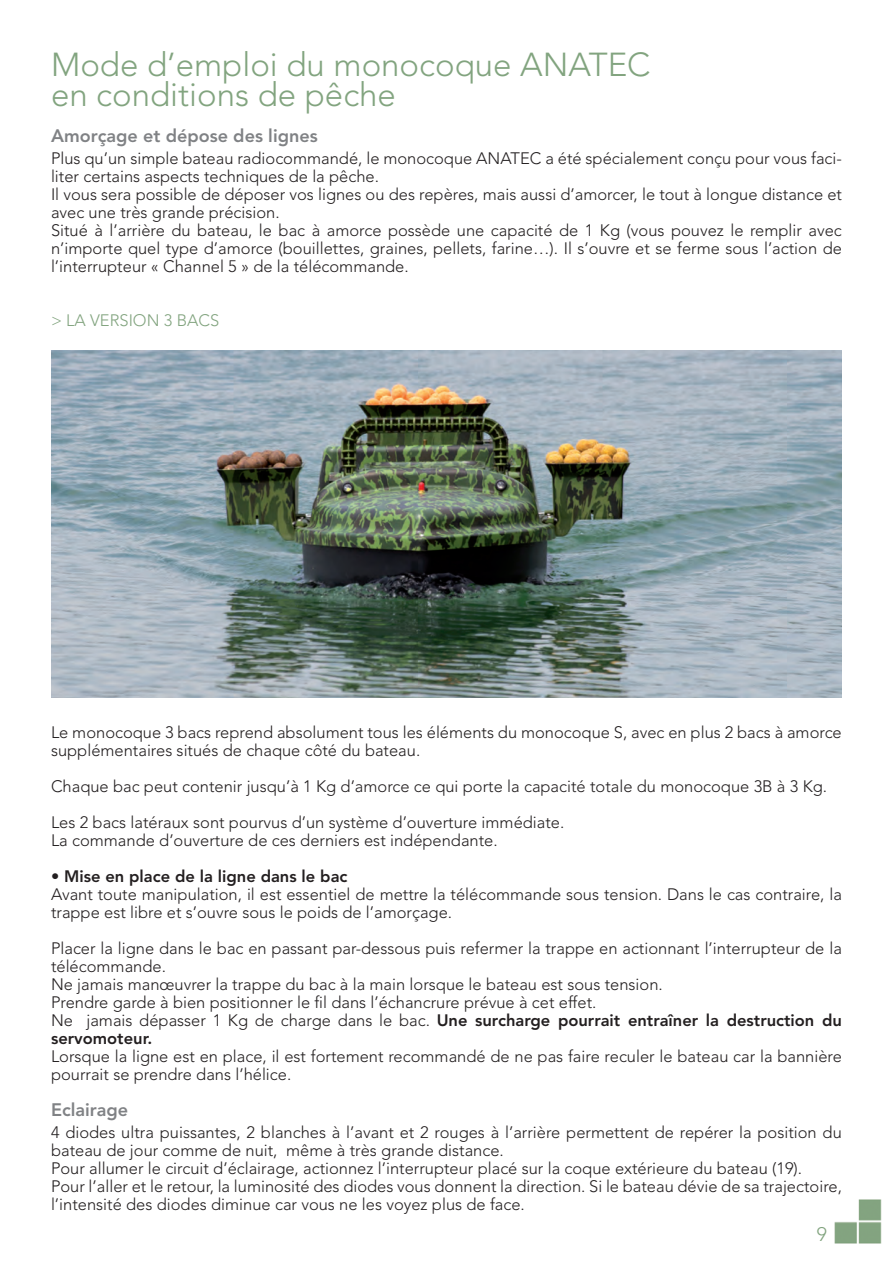
<style>
.page{position:relative;width:893px;height:1263px;background:#fff}
.page>*{position:absolute;margin:0;border:0;box-sizing:border-box;transform-origin:0 0}
.titre{font:300 33px/30px "Avenir";color:#82a47f}
.t1{font:300 19.5px "Avenir";color:#82a47f}
.petit_titre{font:800 18px "Avenir";color:#808285}
.texte{font:300 16.5px/18px "Avenir";color:#231f20}
.texte-2{font:800 16.5px/18px "Avenir";color:#231f20}
.texte-3{font:300 16.5px "Avenir";color:#82a47f}
.s1{font-weight:300}
</style>
<div class="page">
<img style="left:834px;top:1199px;width:48px;height:45px">
<img style="left:51px;top:351px;width:791px;height:346px">
<p class="titre" style="left:51px;top:50px;width:601px">Mode d’emploi du monocoque ANATEC en conditions de pêche</p>
<p class="petit_titre" style="left:51px;top:125px;width:268px">Amorçage et dépose des lignes</p>
<p class="texte" style="left:51px;top:150px;width:792px">Plus qu’un simple bateau radiocommandé, le monocoque ANATEC a été spécialement conçu pour vous faci&shy;liter certains aspects techniques de la pêche.</p>
<p class="texte" style="left:51px;top:186px;width:792px">Il vous sera possible de déposer vos lignes ou des repères, mais aussi d’amorcer, le tout à longue distance et avec une très grande précision.</p>
<p class="texte" style="left:51px;top:222px;width:792px;text-align:justify">Situé à l’arrière du bateau, le bac à amorce possède une capacité de 1 Kg (vous pouvez le remplir avec n’importe quel type d’amorce (bouillettes, graines, pellets, farine…). Il s’ouvre et se ferme sous l’action de l’interrupteur « Channel 5 » de la télécommande.</p>
<p class="texte-3" style="left:51px;top:311px;width:170px">&gt; LA VERSION 3 BACS</p>
<p class="texte" style="left:51px;top:723px;width:792px">Le monocoque 3 bacs reprend absolument tous les éléments du monocoque S, avec en plus 2 bacs à amorce supplémentaires situés de chaque côté du bateau.</p>
<p class="texte" style="left:51px;top:777px;width:778px">Chaque bac peut contenir jusqu’à 1 Kg d’amorce ce qui porte la capacité totale du monocoque 3B à 3 Kg.</p>
<p class="texte" style="left:51px;top:813px;width:515px">Les 2 bacs latéraux sont pourvus d’un système d’ouverture immédiate.</p>
<p class="texte" style="left:51px;top:831px;width:448px">La commande d’ouverture de ces derniers est indépendante.</p>
<p class="texte-2" style="left:51px;top:867px;width:298px">• Mise en place de la ligne dans le bac</p>
<p class="texte" style="left:51px;top:885px;width:792px">Avant toute manipulation, il est essentiel de mettre la télécommande sous tension. Dans le cas contraire, la trappe est libre et s’ouvre sous le poids de l’amorçage.</p>
<p class="texte" style="left:51px;top:939px;width:792px">Placer la ligne dans le bac en passant par-dessous puis refermer la trappe en actionnant l’interrupteur de la télécommande.</p>
<p class="texte" style="left:51px;top:975px;width:613px">Ne jamais manœuvrer la trappe du bac à la main lorsque le bateau est sous tension.</p>
<p class="texte" style="left:51px;top:993px;width:547px">Prendre garde à bien positionner le fil dans l’échancrure prévue à cet effet.</p>
<p class="texte-2" style="left:51px;top:1011px;width:792px"><span class="s1">Ne jamais dépasser 1 Kg de charge dans le bac.</span> Une surcharge pourrait entraîner la destruction du servomoteur.</p>
<p class="texte" style="left:51px;top:1047px;width:792px">Lorsque la ligne est en place, il est fortement recommandé de ne pas faire reculer le bateau car la bannière pourrait se prendre dans l’hélice.</p>
<p class="petit_titre" style="left:51px;top:1099px;width:79px">Eclairage</p>
<p class="texte" style="left:51px;top:1123px;width:792px">4 diodes ultra puissantes, 2 blanches à l’avant et 2 rouges à l’arrière permettent de repérer la position du bateau de jour comme de nuit, même à très grande distance.</p>
<p class="texte" style="left:51px;top:1159px;width:753px">Pour allumer le circuit d’éclairage, actionnez l’interrupteur placé sur la coque extérieure du bateau (19).</p>
<p class="texte" style="left:51px;top:1177px;width:792px">Pour l’aller et le retour, la luminosité des diodes vous donnent la direction. Si le bateau dévie de sa trajectoire, l’intensité des diodes diminue car vous ne les voyez plus de face.</p>
<p class="t1" style="left:817px;top:1222px;width:12px">9</p>
</div>
